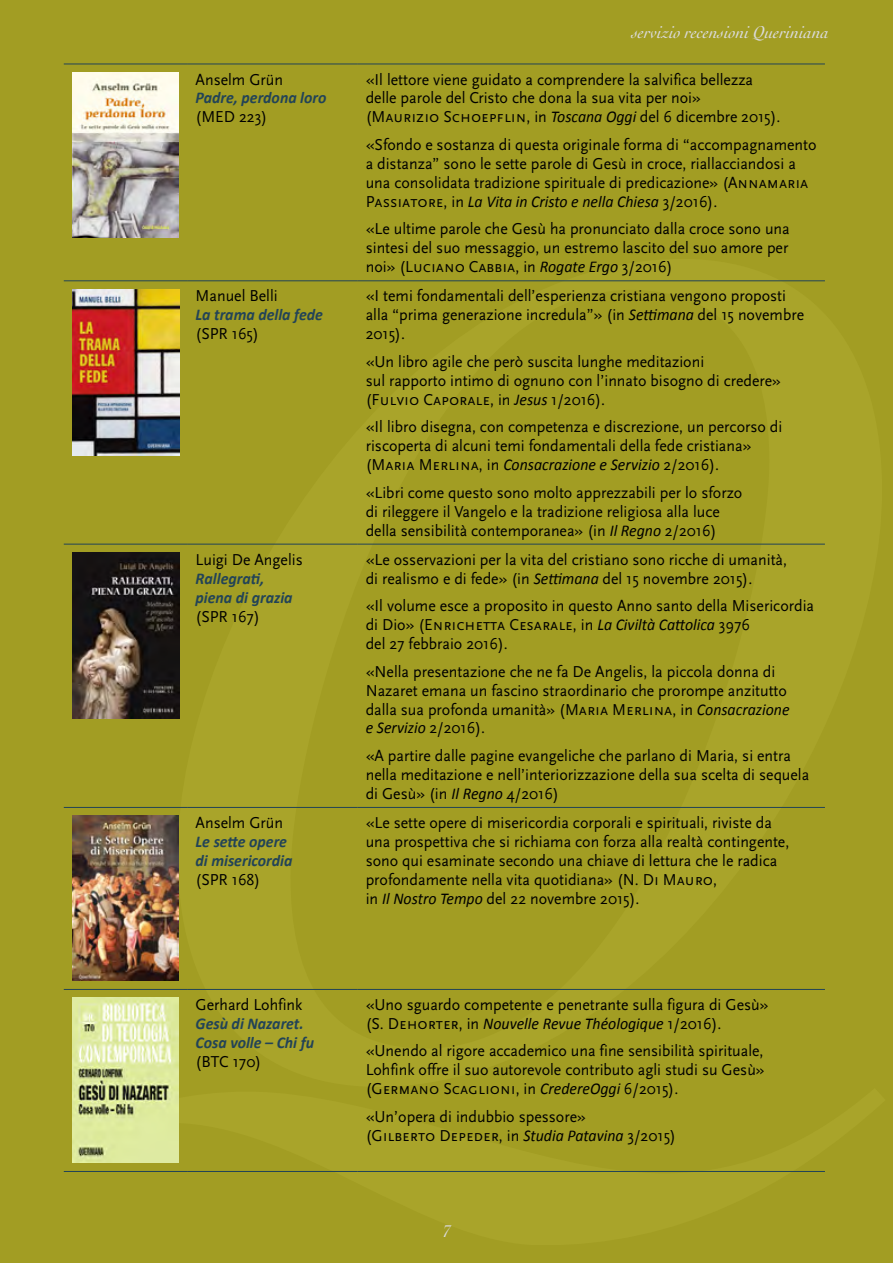
<style>
.page{position:relative;width:893px;height:1263px;background:#a29d23}
.page>*{position:absolute;margin:0;border:0;box-sizing:border-box;transform-origin:0 0}
.t1{font:italic 1200px "Cochin LT Std";color:#d9dae0}
.t2{font:italic 18px "Cochin LT Std";color:#dadada}
.t3{font:16.5px/18.9px "Scala Sans";color:#000;scale:.96 1}
.t4{font:italic 700 16.5px/18.9px "Calibri";color:#224357;scale:.96 1}
.s1{font-family:"Calibri";font-weight:700;font-style:italic;color:#224357}
.s2{font-family:"Scala Sans Regular SC"}
.s3{font-family:"Calibri";font-style:italic}
.s4{font-family:"Scala Sans";font-weight:400;font-style:normal;color:#000}
</style>
<div class="page">
<hr style="left:64px;top:64px;width:123px;height:1px;background:#224357">
<hr style="left:187px;top:64px;width:170px;height:1px;background:#224357">
<hr style="left:357px;top:64px;width:468px;height:1px;background:#224357">
<hr style="left:64px;top:281px;width:123px;height:1px;background:#224357">
<hr style="left:187px;top:281px;width:170px;height:1px;background:#224357">
<hr style="left:357px;top:281px;width:468px;height:1px;background:#224357">
<hr style="left:64px;top:544px;width:123px;height:1px;background:#224357">
<hr style="left:187px;top:544px;width:170px;height:1px;background:#224357">
<hr style="left:357px;top:544px;width:468px;height:1px;background:#224357">
<hr style="left:64px;top:807px;width:123px;height:1px;background:#224357">
<hr style="left:187px;top:807px;width:170px;height:1px;background:#224357">
<hr style="left:357px;top:807px;width:468px;height:1px;background:#224357">
<hr style="left:64px;top:989px;width:123px;height:1px;background:#224357">
<hr style="left:187px;top:989px;width:170px;height:1px;background:#224357">
<hr style="left:357px;top:989px;width:468px;height:1px;background:#224357">
<hr style="left:64px;top:1171px;width:123px;height:1px;background:#224357">
<hr style="left:187px;top:1171px;width:170px;height:1px;background:#224357">
<hr style="left:357px;top:1171px;width:468px;height:1px;background:#224357">
<img style="left:72px;top:72px;width:107px;height:165px">
<img style="left:72px;top:289px;width:108px;height:166px">
<img style="left:72px;top:553px;width:108px;height:166px">
<img style="left:72px;top:816px;width:107px;height:165px">
<img style="left:72px;top:998px;width:107px;height:165px">
<p class="t2" style="left:632px;top:22px;width:199px">servizio recensioni Queriniana</p>
<p class="t3" style="left:196px;top:70px;width:138px">Anselm Grün<br><span class="s1">Padre, perdona loro </span>(MED 223)</p>
<p class="t3" style="left:366px;top:70px;width:434px">«Il lettore viene guidato a comprendere la salvifica bellezza delle parole del Cristo che dona la sua vita per noi»<br>(<span class="s2">Maurizio Schoepflin,</span> in <span class="s3">Toscana Oggi</span> del 6 dicembre 2015).</p>
<p class="t3" style="left:366px;top:135px;width:471px">«Sfondo e sostanza di questa originale forma di “accompagnamento a distanza” sono le sette parole di Gesù in croce, riallacciandosi a una consolidata tradizione spirituale di predicazione» (<span class="s2">Annamaria Passiatore,</span> in <span class="s3">La Vita in Cristo e nella Chiesa</span> 3/2016).</p>
<p class="t3" style="left:366px;top:220px;width:443px;text-align:justify">«Le ultime parole che Gesù ha pronunciato dalla croce sono una sintesi del suo messaggio, un estremo lascito del suo amore per noi» (<span class="s2">Luciano Cabbia</span>, in <span class="s3">Rogate Ergo</span> 3/2016)</p>
<p class="t3" style="left:196px;top:287px;width:134px">Manuel Belli<br><span class="s1">La trama della fede </span>(SPR 165)</p>
<p class="t3" style="left:366px;top:287px;width:458px">«I temi fondamentali dell’esperienza cristiana vengono proposti alla “prima generazione incredula”» (in <span class="s3">Settimana</span> del 15 novembre<br>2015).</p>
<p class="t3" style="left:366px;top:352px;width:434px">«Un libro agile che però suscita lunghe meditazioni<br>sul rapporto intimo di ognuno con l’innato bisogno di credere» (<span class="s2">Fulvio Caporale</span>, in <span class="s3">Jesus</span> 1/2016).</p>
<p class="t3" style="left:366px;top:418px;width:436px">«Il libro disegna, con competenza e discrezione, un percorso di riscoperta di alcuni temi fondamentali della fede cristiana» (<span class="s2">Maria Merlina</span>, in <span class="s3">Consacrazione e Servizio</span> 2/2016).</p>
<p class="t3" style="left:366px;top:483px;width:394px">«Libri come questo sono molto apprezzabili per lo sforzo di rileggere il Vangelo e la tradizione religiosa alla luce della sensibilità contemporanea» (in <span class="s3">Il Regno</span> 2/2016)</p>
<p class="t4" style="left:196px;top:549px;width:113px"><span class="s4">Luigi De Angelis<br></span>Rallegrati, piena di grazia <span class="s4">(SPR 167)</span></p>
<p class="t3" style="left:366px;top:550px;width:440px">«Le osservazioni per la vita del cristiano sono ricche di umanità, di realismo e di fede» (in <span class="s3">Settimana</span> del 15 novembre 2015).</p>
<h1 class="t1" style="left:121px;top:0;width:779px">Q</h1>
<p class="t3" style="left:366px;top:596px;width:469px">«Il volume esce a proposito in questo Anno santo della Misericordia di Dio» (<span class="s2">Enrichetta Cesarale</span>, in <span class="s3">La Civiltà Cattolica</span> 3976<br>del 27 febbraio 2016).</p>
<p class="t3" style="left:366px;top:662px;width:443px">«Nella presentazione che ne fa De Angelis, la piccola donna di Nazaret emana un fascino straordinario che prorompe anzitutto dalla sua profonda umanità» (<span class="s2">Maria Merlina</span>, in <span class="s3">Consacrazione e Servizio</span> 2/2016).</p>
<p class="t3" style="left:366px;top:746px;width:463px">«A partire dalle pagine evangeliche che parlano di Maria, si entra nella meditazione e nell’interiorizzazione della sua scelta di sequela di Gesù» (in <span class="s3">Il Regno</span> 4/2016)</p>
<p class="t4" style="left:196px;top:812px;width:102px"><span class="s4">Anselm Grün<br></span>Le sette opere di misericordia <span class="s4">(SPR 168)</span></p>
<p class="t3" style="left:366px;top:813px;width:443px">«Le sette opere di misericordia corporali e spirituali, riviste da una prospettiva che si richiama con forza alla realtà contingente, sono qui esaminate secondo una chiave di lettura che le radica profondamente nella vita quotidiana» (<span class="s2">N. Di Mauro,<br></span>in <span class="s3">Il Nostro Tempo</span> del 22 novembre 2015).</p>
<p class="t4" style="left:196px;top:994px;width:125px"><span class="s4">Gerhard Lohfink<br></span>Gesù di Nazaret.<br>Cosa volle – Chi fu <span class="s4">(BTC 170)</span></p>
<p class="t3" style="left:366px;top:995px;width:421px">«Uno sguardo competente e penetrante sulla figura di Gesù» (<span class="s2">S. Dehorter</span>, in <span class="s3">Nouvelle Revue Théologique</span> 1/2016).</p>
<p class="t3" style="left:366px;top:1042px;width:417px;text-align:justify">«Unendo al rigore accademico una fine sensibilità spirituale, Lohfink offre il suo autorevole contributo agli studi su Gesù» (<span class="s2">Germano Scaglioni</span>, in <span class="s3">CredereOggi</span> 6/2015).</p>
<p class="t3" style="left:366px;top:1107px;width:325px">«Un’opera di indubbio spessore»<br>(<span class="s2">Gilberto Depeder</span>, in <span class="s3">Studia Patavina</span> 3/2015)</p>
<p class="t2" style="left:442px;top:1221px;width:9px">7</p>
</div>
